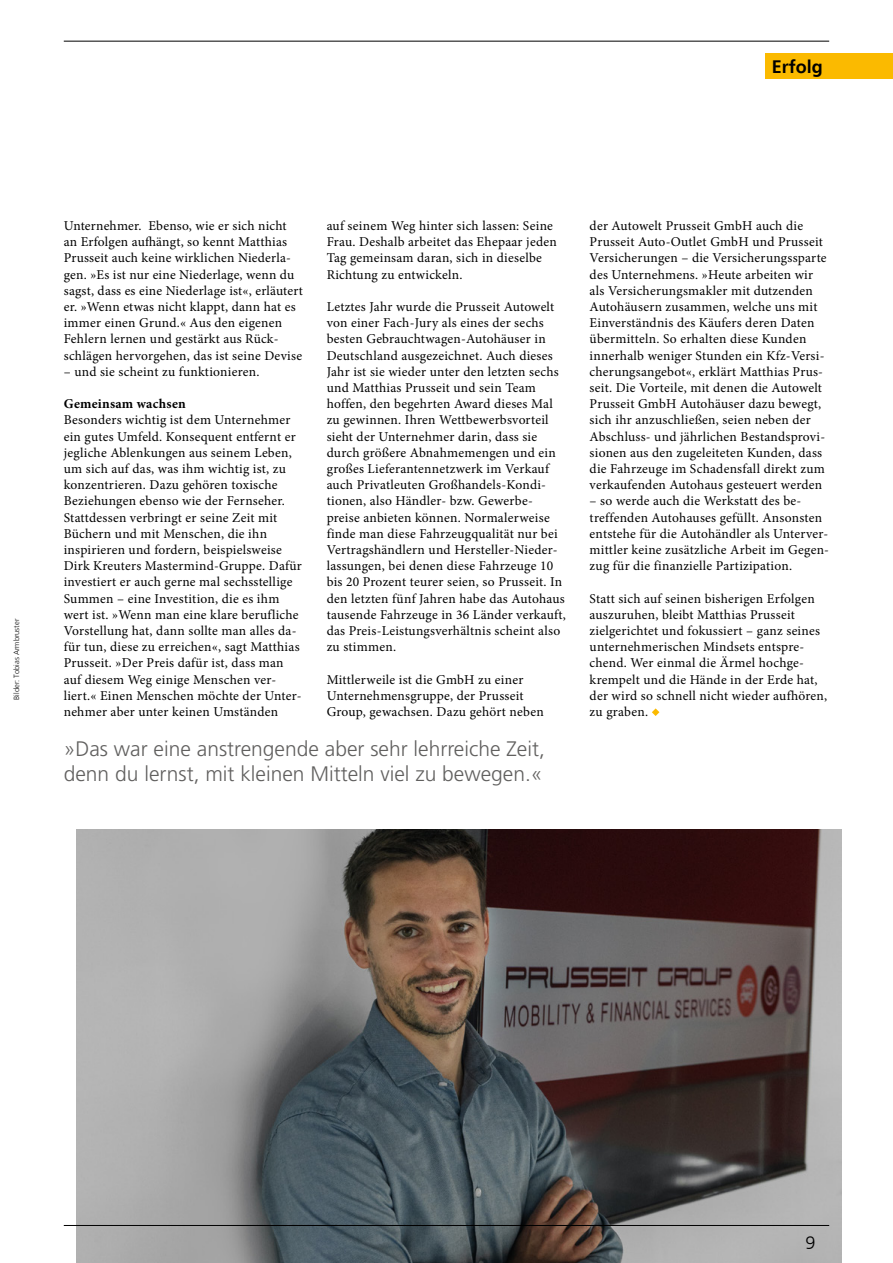
<style>
.page{position:relative;width:893px;height:1263px;background:#fff}
.page>*{position:absolute;margin:0;border:0;box-sizing:border-box;transform-origin:0 0}
.t1{font:300 21px/25.2px "Frutiger LT Pro";color:#61605f}
.t2{font:700 18px "Frutiger LT";color:#000}
.t3{font:300 18px "Frutiger LT";color:#000}
.t4{font:13.5px/16.2px "Minion Pro";letter-spacing:.02em;color:#000}
.t5{font:700 13.5px "Minion Pro";letter-spacing:.02em;color:#000}
.t6{font:300 7.5px "Frutiger LT";color:#000}
</style>
<div class="page">
<img style="left:77px;top:829px;width:765px;height:434px">
<svg style="left:652px;top:708px;width:7px;height:8px"></svg>
<hr style="left:64px;top:41px;width:765px;height:1px;background:#000">
<hr style="left:64px;top:1225px;width:765px;height:1px;background:#000">
<div style="left:765px;top:53px;width:128px;height:26px;background:#fbba00"></div>
<h2 class="t2" style="left:772px;top:56px;width:53px">Erfolg</h2>
<p class="t6" style="left:12px;top:700px;width:82px;rotate:-90deg">Bilder: Tobias Armbruster</p>
<p class="t4" style="left:64px;top:218px;width:241px">Unternehmer. Ebenso, wie er sich nicht an Erfolgen aufhängt, so kennt Matthias Prusseit auch keine wirklichen Niederla&shy;gen. »Es ist nur eine Niederlage, wenn du sagst, dass es eine Niederlage ist«, erläutert er. »Wenn etwas nicht klappt, dann hat es immer einen Grund.« Aus den eigenen Fehlern lernen und gestärkt aus Rück&shy;schlägen hervorgehen, das ist seine Devise</p>
<p class="t4" style="left:64px;top:363px;width:197px">– und sie scheint zu funktionieren.</p>
<p class="t5" style="left:64px;top:394px;width:123px">Gemeinsam wachsen</p>
<p class="t4" style="left:64px;top:412px;width:240px">Besonders wichtig ist dem Unternehmer ein gutes Umfeld. Konsequent entfernt er jegliche Ablenkungen aus seinem Leben, um sich auf das, was ihm wichtig ist, zu konzentrieren. Dazu gehören toxische Beziehungen ebenso wie der Fernseher.<br>Stattdessen verbringt er seine Zeit mit Büchern und mit Menschen, die ihn inspirieren und fordern, beispielsweise Dirk Kreuters Mastermind-Gruppe. Dafür investiert er auch gerne mal sechsstellige Summen – eine Investition, die es ihm wert ist. »Wenn man eine klare berufliche Vorstellung hat, dann sollte man alles da&shy;für tun, diese zu erreichen«, sagt Matthias Prusseit. »Der Preis dafür ist, dass man auf diesem Weg einige Menschen ver&shy;liert.« Einen Menschen möchte der Unter&shy;nehmer aber unter keinen Umständen</p>
<p class="t4" style="left:327px;top:218px;width:232px">auf seinem Weg hinter sich lassen: Seine Frau. Deshalb arbeitet das Ehepaar jeden Tag gemeinsam daran, sich in dieselbe Richtung zu entwickeln.</p>
<p class="t4" style="left:327px;top:299px;width:241px">Letztes Jahr wurde die Prusseit Autowelt von einer Fach-Jury als eines der sechs besten Gebrauchtwagen-Autohäuser in Deutschland ausgezeichnet. Auch dieses Jahr ist sie wieder unter den letzten sechs und Matthias Prusseit und sein Team hoffen, den begehrten Award dieses Mal zu gewinnen. Ihren Wettbewerbsvorteil sieht der Unternehmer darin, dass sie durch größere Abnahmemengen und ein großes Lieferantennetzwerk im Verkauf auch Privatleuten Großhandels-Kondi&shy;tionen, also Händler- bzw. Gewerbe&shy;preise anbieten können. Normalerweise finde man diese Fahrzeugqualität nur bei Vertragshändlern und Hersteller-Nieder&shy;lassungen, bei denen diese Fahrzeuge 10 bis 20 Prozent teurer seien, so Prusseit. In den letzten fünf Jahren habe das Autohaus tausende Fahrzeuge in 36 Länder verkauft, das Preis-Leistungsverhältnis scheint also zu stimmen.</p>
<p class="t4" style="left:327px;top:671px;width:219px">Mittlerweile ist die GmbH zu einer<br>Unternehmensgruppe, der Prusseit<br>Group, gewachsen. Dazu gehört neben</p>
<h1 class="t1" style="left:64px;top:736px;width:483px">»Das war eine anstrengende aber sehr lehrreiche Zeit, denn du lernst, mit kleinen Mitteln viel zu bewegen.«</h1>
<p class="t4" style="left:590px;top:218px;width:239px">der Autowelt Prusseit GmbH auch die Prusseit Auto-Outlet GmbH und Prusseit Versicherungen – die Versicherungssparte des Unternehmens. »Heute arbeiten wir als Versicherungsmakler mit dutzenden Autohäusern zusammen, welche uns mit Einverständnis des Käufers deren Daten übermitteln. So erhalten diese Kunden innerhalb weniger Stunden ein Kfz-Versi&shy;cherungsangebot«, erklärt Matthias Prus&shy;seit. Die Vorteile, mit denen die Autowelt Prusseit GmbH Autohäuser dazu bewegt, sich ihr anzuschließen, seien neben der Abschluss- und jährlichen Bestandsprovi&shy;sionen aus den zugeleiteten Kunden, dass die Fahrzeuge im Schadensfall direkt zum verkaufenden Autohaus gesteuert werden</p>
<p class="t4" style="left:590px;top:493px;width:241px">– so werde auch die Werkstatt des be&shy;treffenden Autohauses gefüllt. Ansonsten entstehe für die Autohändler als Unterver&shy;mittler keine zusätzliche Arbeit im Gegen&shy;zug für die finanzielle Partizipation.</p>
<p class="t4" style="left:590px;top:590px;width:239px">Statt sich auf seinen bisherigen Erfolgen auszuruhen, bleibt Matthias Prusseit zielgerichtet und fokussiert – ganz seines unternehmerischen Mindsets entspre&shy;chend. Wer einmal die Ärmel hochge&shy;krempelt und die Hände in der Erde hat, der wird so schnell nicht wieder aufhören, zu graben.</p>
<h2 class="t3" style="left:805px;top:1233px;width:12px">9</h2>
</div>
